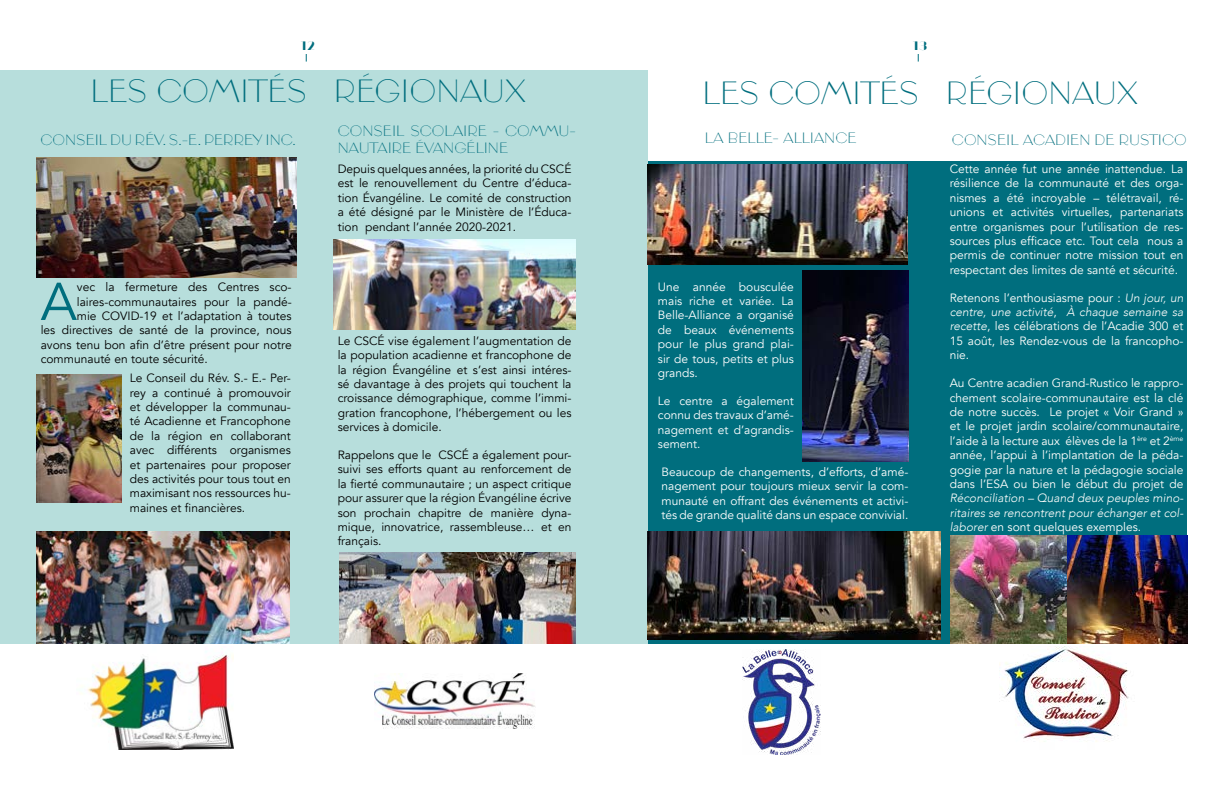
<style>
.page{position:relative;width:1224px;height:792px;background:#fff}
.page>*{position:absolute;margin:0;border:0;box-sizing:border-box;transform-origin:0 0}
.t1{font:52.7px "Avenir";color:#006e7e}
.t2{font:30px "Broadacre Thin 1";letter-spacing:-.01em;color:#006e7e}
.t3{font:14px/16.8px "Broadacre Thin 1";color:#006e7e}
.t4{font:12px/14.4px "Avenir";color:#000;text-align:justify}
.t5{font:12px/14.4px "Avenir";color:#fffffd;text-align:justify}
.t6{font:12px/14.4px "Avenir";color:#fff;text-align:justify}
.t7{font:italic 300 12px/14.4px "Avenir";color:#fffffd;text-align:justify}
.t8{font:12px "Broadacre Hairline 3";color:#006e7e}
.s1{font-weight:300;font-style:italic}
.s2{font-weight:400;font-style:normal}
</style>
<div class="page">
<div style="left:648px;top:161px;width:540px;height:483px;background:#006e7e"></div>
<div style="left:0;top:70px;width:648px;height:573px;background:#b7dedc"></div>
<img style="left:999px;top:647px;width:130px;height:95px">
<img style="left:742px;top:649px;width:79px;height:106px">
<img style="left:81px;top:651px;width:152px;height:98px">
<img style="left:375px;top:674px;width:160px;height:54px">
<img style="left:37px;top:157px;width:260px;height:120px">
<img style="left:37px;top:374px;width:84px;height:128px">
<img style="left:36px;top:531px;width:253px;height:112px">
<img style="left:333px;top:239px;width:243px;height:90px">
<img style="left:340px;top:553px;width:236px;height:90px">
<img style="left:648px;top:164px;width:259px;height:101px">
<img style="left:950px;top:536px;width:238px;height:108px">
<img style="left:803px;top:271px;width:105px;height:191px">
<img style="left:648px;top:531px;width:292px;height:108px">
<p class="t8" style="left:301px;top:38px;width:16px">12</p>
<p class="t8" style="left:913px;top:38px;width:17px">13</p>
<h2 class="t2" style="left:91px;top:73px;width:437px">LES COMITÉS RÉGIONAUX</h2>
<h2 class="t2" style="left:703px;top:74px;width:437px">LES COMITÉS RÉGIONAUX</h2>
<p class="t3" style="left:705px;top:130px;width:153px">LA BELLE- ALLIANCE</p>
<p class="t3" style="left:952px;top:131px;width:236px">CONSEIL ACADIEN DE RUSTICO</p>
<p class="t5" style="left:950px;top:162px;width:235px">Cette année fut une année inattendue. La résilience de la communauté et des orga&shy;nismes a été incroyable – télétravail, ré&shy;unions et activités virtuelles, partenariats entre organismes pour l’utilisation de res&shy;sources plus efficace etc. Tout cela nous a permis de continuer notre mission tout en respectant des limites de santé et sécurité.</p>
<p class="t5" style="left:950px;top:291px;width:235px">Retenons l’enthousiasme pour : <span class="s1">Un jour, un centre, une activité</span>, <span class="s1">À chaque semaine sa recette</span>, les célébrations de l’Acadie 300 et 15 août, les Rendez-vous de la francopho&shy;nie.</p>
<p class="t5" style="left:950px;top:376px;width:235px">Au Centre acadien Grand-Rustico le rappro&shy;chement scolaire-communautaire est la clé de notre succès. Le projet « Voir Grand » et le projet jardin scolaire/communautaire, l’aide à la lecture aux élèves de la 1<sup>ère</sup> et 2<sup>ème </sup>année, l’appui à l’implantation de la péda&shy;gogie par la nature et la pédagogie sociale dans l’ESA ou bien le début du projet de</p>
<p class="t7" style="left:950px;top:491px;width:235px">Réconciliation – Quand deux peuples mino&shy;ritaires se rencontrent pour échanger et col&shy;laborer <span class="s2">en sont quelques exemples.</span></p>
<p class="t3" style="left:40px;top:131px;width:257px">CONSEIL DU RÉV. S.-E. PERREY INC.</p>
<p class="t3" style="left:338px;top:123px;width:240px">CONSEIL SCOLAIRE - COMMU-<br>NAUTAIRE ÉVANGÉLINE</p>
<p class="t4" style="left:338px;top:162px;width:235px">Depuis quelques années, la priorité du CSCÉ est le renouvellement du Centre d’éduca&shy;tion Évangéline. Le comité de construction a été désigné par le Ministère de l’Éduca&shy;tion pendant l’année 2020-2021.</p>
<p class="t6" style="left:658px;top:280px;width:137px">Une année bousculée mais riche et variée. La Belle-Alliance a organisé de beaux événements pour le plus grand plai&shy;sir de tous, petits et plus grands.</p>
<p class="t6" style="left:658px;top:394px;width:137px">Le centre a également connu des travaux d’amé&shy;nagement et d’agrandis&shy;sement.</p>
<p class="t6" style="left:661px;top:465px;width:248px">Beaucoup de changements, d’efforts, d’amé&shy;nagement pour toujours mieux servir la com&shy;munauté en offrant des événements et activi&shy;tés de grande qualité dans un espace convivial.</p>
<h1 class="t1" style="left:41px;top:270px;width:38px">A</h1>
<p class="t4" style="left:77px;top:280px;width:216px">vec la fermeture des Centres sco-</p>
<p class="t4" style="left:77px;top:294px;width:216px">laires-communautaires pour la pandé-</p>
<p class="t4" style="left:77px;top:309px;width:216px">mie COVID-19 et l’adaptation à toutes</p>
<p class="t4" style="left:41px;top:323px;width:252px">les directives de santé de la province, nous</p>
<p class="t4" style="left:41px;top:338px;width:252px">avons tenu bon afin d’être présent pour notre</p>
<p class="t4" style="left:41px;top:352px;width:169px">communauté en toute sécurité.</p>
<p class="t4" style="left:130px;top:371px;width:163px">Le Conseil du Rév. S.- E.- Per&shy;rey a continué à promouvoir et développer la communau&shy;té Acadienne et Francophone de la région en collaborant avec différents organismes et partenaires pour proposer des activités pour tous tout en maximisant nos ressources hu&shy;maines et financières.</p>
<p class="t4" style="left:338px;top:334px;width:235px">Le CSCÉ vise également l’augmentation de la population acadienne et francophone de la région Évangéline et s’est ainsi intéres&shy;sé davantage à des projets qui touchent la croissance démographique, comme l’immi&shy;gration francophone, l’hébergement ou les services à domicile.</p>
<p class="t4" style="left:338px;top:448px;width:235px">Rappelons que le CSCÉ a également pour&shy;suivi ses efforts quant au renforcement de la fierté communautaire ; un aspect critique pour assurer que la région Évangéline écrive son prochain chapitre de manière dyna&shy;mique, innovatrice, rassembleuse… et en français.</p>
</div>
